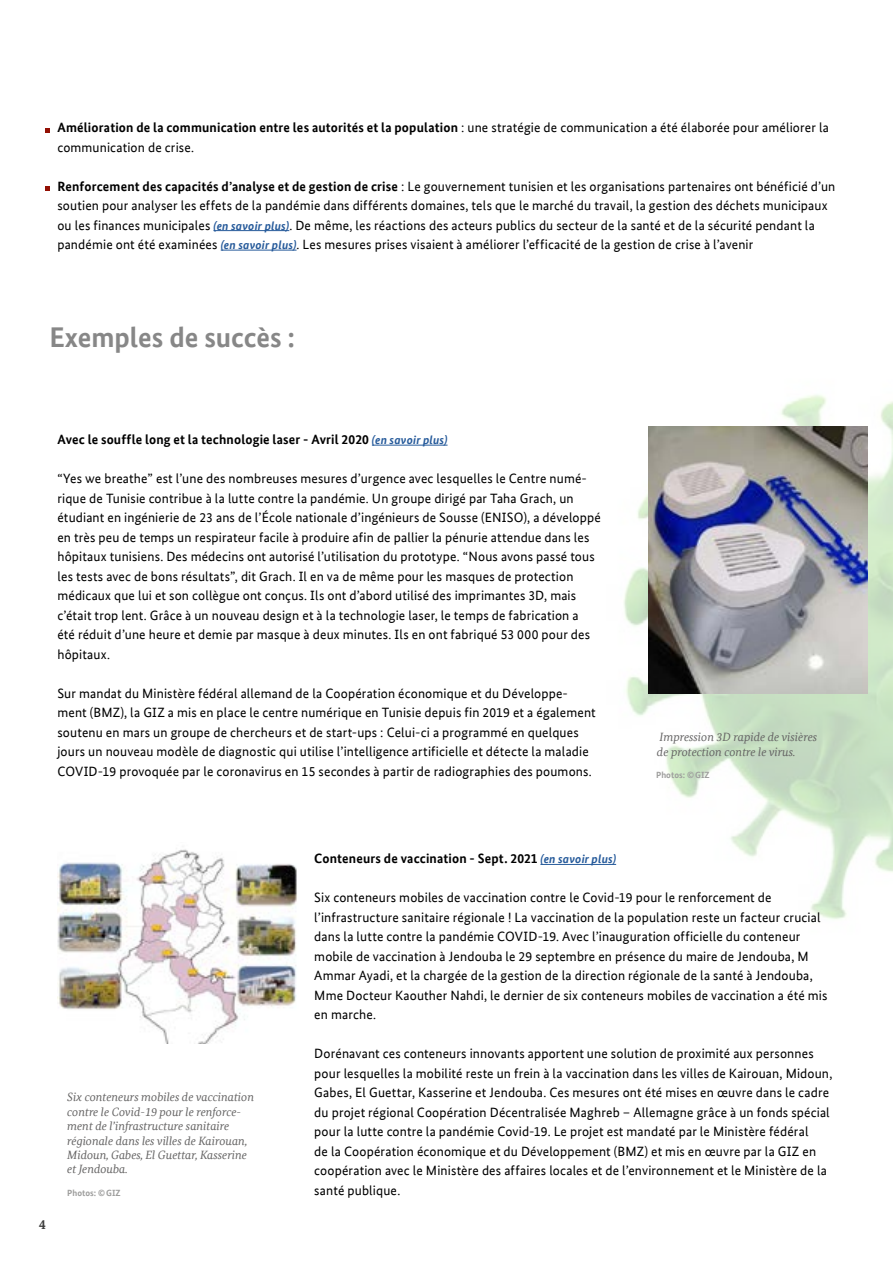
<style>
.page{position:relative;width:893px;height:1263px;background:#fff}
.page>*{position:absolute;margin:0;border:0;box-sizing:border-box;transform-origin:0 0}
.t1{font:700 28.5px "Bundes Sans Office";color:#878787}
.t2{font:13.5px/19.5px "Bundes Sans Office";letter-spacing:.01em;color:#000}
.t3{font:700 13.5px "Bundes Sans Office";letter-spacing:.01em;color:#000}
.t4{font:700 13.5px "Bundes Serif Office";color:#3c3c3b}
.t5{font:italic 12px/14.4px "Bundes Serif Office";color:#646363}
.t6{font:700 9px "Bundes Sans Office";color:#9d9d9c}
.s1{font-weight:700}
.s2{font-weight:700;font-style:italic;font-size:12px;color:#275b9b}
.s3{font-style:italic;font-size:12px;color:#275b9b}
</style>
<div class="page">
<img style="left:595px;top:395px;width:298px;height:525px">
<hr style="left:213px;top:230px;width:76px;height:1px;background:#275b9b">
<hr style="left:221px;top:250px;width:76px;height:1px;background:#275b9b">
<hr style="left:540px;top:864px;width:76px;height:1px;background:#275b9b">
<hr style="left:372px;top:445px;width:76px;height:1px;background:#275b9b">
<img style="left:57px;top:849px;width:240px;height:195px">
<img style="left:648px;top:427px;width:219px;height:267px">
<svg style="left:45px;top:128px;width:5px;height:5px"></svg>
<svg style="left:45px;top:186px;width:5px;height:5px"></svg>
<p class="t2" style="left:57px;top:118px;width:773px"><span class="s1">Amélioration de la communication entre les autorités et la population</span> : une stratégie de communication a été élaborée pour améliorer la communication de crise.</p>
<p class="t2" style="left:57px;top:176px;width:779px"><span class="s1">Renforcement des capacités d’analyse et de gestion de crise</span> : Le gouvernement tunisien et les organisations partenaires ont bénéficié d’un soutien pour analyser les effets de la pandémie dans différents domaines, tels que le marché du travail, la gestion des déchets municipaux ou les finances municipales <span class="s2">(en savoir plus)</span>. De même, les réactions des acteurs publics du secteur de la santé et de la sécurité pendant la pandémie ont été examinées <span class="s2">(en savoir plus)</span>. Les mesures prises visaient à améliorer l’efficacité de la gestion de crise à l’avenir</p>
<h1 class="t1" style="left:50px;top:321px;width:247px">Exemples de succès :</h1>
<p class="t3" style="left:57px;top:432px;width:392px">Avec le souffle long et la technologie laser - Avril 2020 <span class="s3">(en savoir plus)</span></p>
<p class="t2" style="left:57px;top:469px;width:545px">“Yes we breathe” est l’une des nombreuses mesures d’urgence avec lesquelles le Centre numé&shy;rique de Tunisie contribue à la lutte contre la pandémie. Un groupe dirigé par Taha Grach, un étudiant en ingénierie de 23 ans de l’École nationale d’ingénieurs de Sousse (ENISO), a développé en très peu de temps un respirateur facile à produire afin de pallier la pénurie attendue dans les hôpitaux tunisiens. Des médecins ont autorisé l’utilisation du prototype. “Nous avons passé tous les tests avec de bons résultats”, dit Grach. Il en va de même pour les masques de protection médicaux que lui et son collègue ont conçus. Ils ont d’abord utilisé des imprimantes 3D, mais c’était trop lent. Grâce à un nouveau design et à la technologie laser, le temps de fabrication a<br>été réduit d’une heure et demie par masque à deux minutes. Ils en ont fabriqué 53 000 pour des hôpitaux.</p>
<p class="t2" style="left:57px;top:683px;width:540px">Sur mandat du Ministère fédéral allemand de la Coopération économique et du Développe&shy;ment (BMZ), la GIZ a mis en place le centre numérique en Tunisie depuis fin 2019 et a également soutenu en mars un groupe de chercheurs et de start-ups : Celui-ci a programmé en quelques jours un nouveau modèle de diagnostic qui utilise l’intelligence artificielle et détecte la maladie COVID-19 provoquée par le coronavirus en 15 secondes à partir de radiographies des poumons.</p>
<p class="t5" style="left:657px;top:730px;width:162px">Impression 3D rapide de visières de protection contre le virus.</p>
<p class="t6" style="left:656px;top:770px;width:55px">Photos: ©GIZ</p>
<p class="t4" style="left:39px;top:1216px;width:8px">4</p>
<p class="t5" style="left:67px;top:1090px;width:188px">Six conteneurs mobiles de vaccination contre le Covid-19 pour le renforce&shy;ment de l’infrastructure sanitaire régionale dans les villes de Kairouan, Midoun, Gabes, El Guettar, Kasserine et Jendouba.</p>
<p class="t6" style="left:67px;top:1187px;width:55px">Photos: ©GIZ</p>
<p class="t3" style="left:314px;top:851px;width:303px">Conteneurs de vaccination - Sept. 2021 <span class="s3">(en savoir plus)</span></p>
<p class="t2" style="left:314px;top:888px;width:515px">Six conteneurs mobiles de vaccination contre le Covid-19 pour le renforcement de l’infrastructure sanitaire régionale ! La vaccination de la population reste un facteur crucial dans la lutte contre la pandémie COVID-19. Avec l’inauguration officielle du conteneur mobile de vaccination à Jendouba le 29 septembre en présence du maire de Jendouba, M Ammar Ayadi, et la chargée de la gestion de la direction régionale de la santé à Jendouba, Mme Docteur Kaouther Nahdi, le dernier de six conteneurs mobiles de vaccination a été mis en marche.</p>
<p class="t2" style="left:314px;top:1044px;width:520px">Dorénavant ces conteneurs innovants apportent une solution de proximité aux personnes pour lesquelles la mobilité reste un frein à la vaccination dans les villes de Kairouan, Midoun, Gabes, El Guettar, Kasserine et Jendouba. Ces mesures ont été mises en œuvre dans le cadre du projet régional Coopération Décentralisée Maghreb – Allemagne grâce à un fonds spécial pour la lutte contre la pandémie Covid-19. Le projet est mandaté par le Ministère fédéral<br>de la Coopération économique et du Développement (BMZ) et mis en œuvre par la GIZ en coopération avec le Ministère des affaires locales et de l’environnement et le Ministère de la santé publique.</p>
</div>
